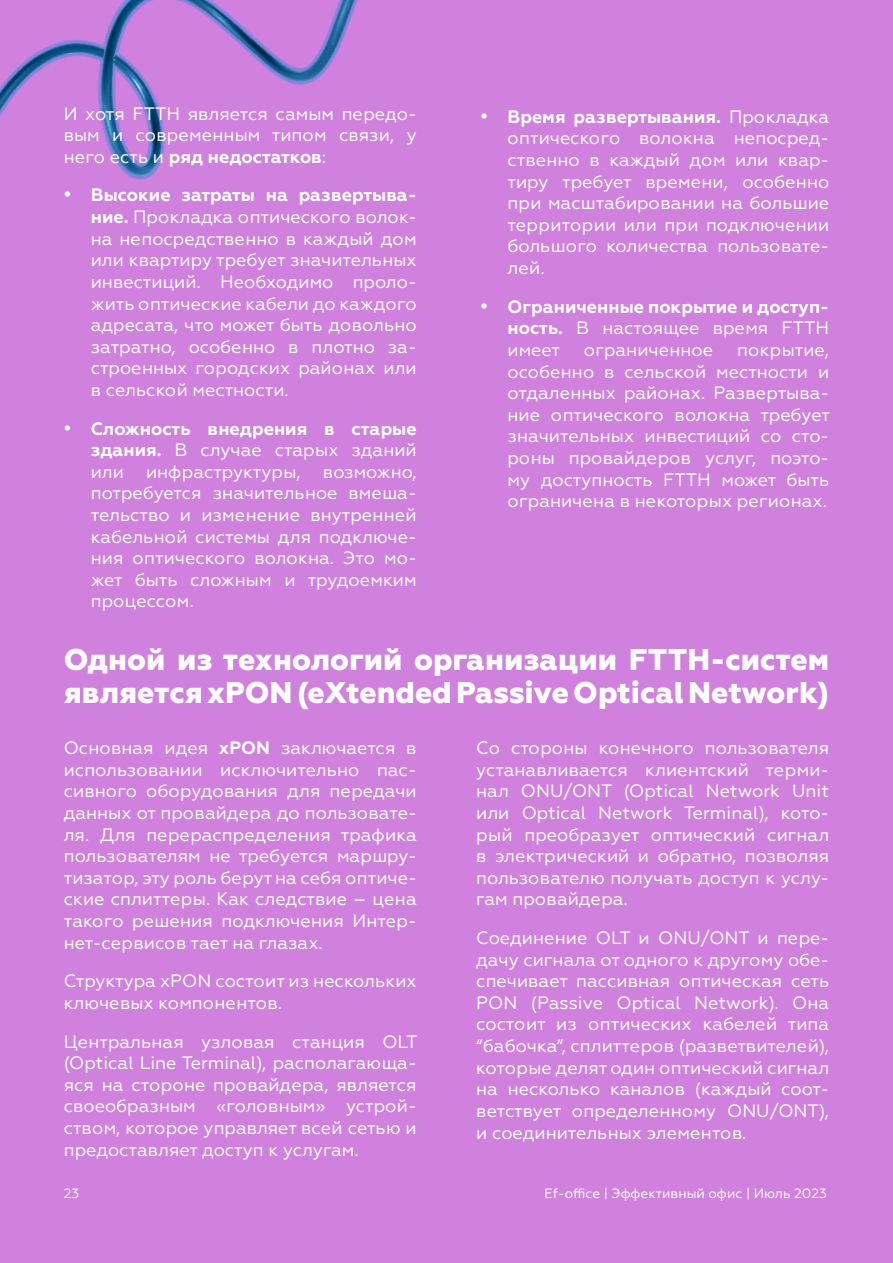
<style>
.page{position:relative;width:893px;height:1263px;background:#cf81dd}
.page>*{position:absolute;margin:0;border:0;box-sizing:border-box;transform-origin:0 0}
.t1{font:800 30px/33px "Geometria";color:#fff}
.t2{font:18px/21.6px "Geometria";color:#fff;text-align:justify}
.t3{font:700 18px/21.6px "Geometria";color:#fff;text-align:justify}
.t4{font:13.5px "Geometria";color:#fff}
.s1{font-weight:700}
.s2{font-weight:400}
</style>
<div class="page">
<img style="left:0;top:0;width:358px;height:180px">
<p class="t2" style="left:64px;top:103px;width:354px">И хотя FTTH является самым передо&shy;вым и современным типом связи, у него есть и <span class="s1">ряд недостатков</span>:</p>
<p class="t2" style="left:91px;top:184px;width:327px;text-indent:-27px"><span class="s1">• Высокие затраты на развертыва&shy;ние.</span> Прокладка оптического волок&shy;на непосредственно в каждый дом или квартиру требует значительных инвестиций. Необходимо проло&shy;жить оптические кабели до каждого адресата, что может быть довольно затратно, особенно в плотно за&shy;строенных городских районах или в сельской местности.</p>
<p class="t2" style="left:91px;top:417px;width:327px;text-indent:-27px"><span class="s1">• Сложность внедрения в старые здания.</span> В случае старых зданий или инфраструктуры, возможно, потребуется значительное вмеша&shy;тельство и изменение внутренней кабельной системы для подключе&shy;ния оптического волокна. Это мо&shy;жет быть сложным и трудоемким процессом.</p>
<p class="t2" style="left:507px;top:106px;width:323px;text-indent:-27px"><span class="s1">• Время развертывания.</span> Прокладка оптического волокна непосред&shy;ственно в каждый дом или квар&shy;тиру требует времени, особенно при масштабировании на большие территории или при подключении большого количества пользовате&shy;лей.</p>
<p class="t3" style="left:507px;top:296px;width:323px;text-indent:-27px">• Ограниченные покрытие и доступ&shy;ность. <span class="s2">В настоящее время FTTH имеет</span></p>
<p class="t2" style="left:507px;top:339px;width:324px;text-indent:230px">покрытие, особенно в сельской местности и отдаленных районах. Развертыва&shy;ние оптического волокна требует значительных инвестиций со сто&shy;роны провайдеров услуг, поэто&shy;му доступность FTTH может быть ограничена в некоторых регионах.</p>
<p class="t2" style="left:584px;top:339px;width:131px">ограниченное</p>
<p class="t1" style="left:64px;top:644px;width:767px">Одной из технологий организации FTTH-систем является xPON (eXtended Passive Optical Network)</p>
<p class="t2" style="left:64px;top:737px;width:354px">Основная идея <span class="s1">xPON</span> заключается в использовании исключительно пас&shy;сивного оборудования для передачи данных от провайдера до пользовате&shy;ля. Для перераспределения трафика пользователям не требуется маршру&shy;тизатор, эту роль берут на себя оптиче&shy;ские сплиттеры. Как следствие – цена такого решения подключения Интер&shy;нет-сервисов тает на глазах.</p>
<p class="t2" style="left:64px;top:970px;width:354px">Структура xPON состоит из нескольких ключевых компонентов.</p>
<p class="t2" style="left:64px;top:1030px;width:355px">Центральная узловая станция OLT (Optical Line Terminal), располагающа&shy;яся на стороне провайдера, является своеобразным «головным» устрой&shy;ством, которое управляет всей сетью и предоставляет доступ к услугам.</p>
<p class="t2" style="left:476px;top:737px;width:354px">Со стороны конечного пользователя устанавливается клиентский терми&shy;нал ONU/ONT (Optical Network Unit или Optical Network Terminal), кото&shy;рый преобразует оптический сигнал в электрический и обратно, позволяя пользователю получать доступ к услу&shy;гам провайдера.</p>
<p class="t2" style="left:476px;top:927px;width:354px">Соединение OLT и ONU/ONT и пере&shy;дачу сигнала от одного к другому обе&shy;спечивает пассивная оптическая сеть PON (Passive Optical Network). Она состоит из оптических кабелей типа “бабочка”, сплиттеров (разветвителей), которые делят один оптический сигнал на несколько каналов (каждый соот&shy;ветствует определенному ONU/ONT), и соединительных элементов.</p>
<p class="t4" style="left:64px;top:1185px;width:17px">23</p>
<p class="t4" style="left:544px;top:1185px;width:284px">Ef-office | Эффективный офис | Июль 2023</p>
</div>
